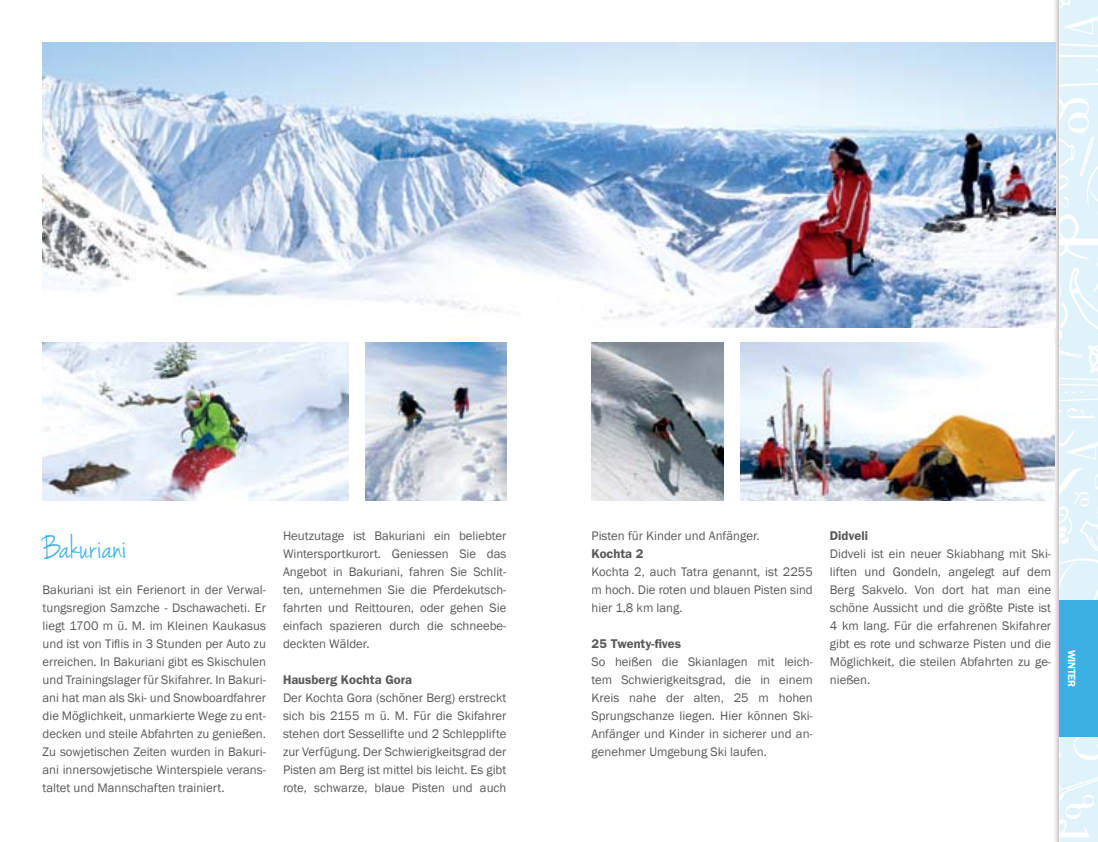
<style>
.page{position:relative;width:1098px;height:842px;background:#fff}
.page>*{position:absolute;margin:0;border:0;box-sizing:border-box;transform-origin:0 0}
.t1{font:36px "Jenna Sue";color:#3cafe4}
.t2{font:12.75px/18px "Franklin Gothic";color:#58595b;text-align:justify}
.t3{font:600 12.75px "Franklin Gothic";color:#58595b}
.t4{font:600 10.5px "Franklin Gothic";letter-spacing:-.015em;color:#fff}
</style>
<div class="page">
<div style="left:1051px;top:0;width:46px;height:842px;background:#000;opacity:.5"></div>
<svg style="left:1059px;top:0;width:38px;height:842px"></svg>
<img style="left:740px;top:342px;width:313px;height:159px">
<img style="left:591px;top:342px;width:132px;height:159px">
<img style="left:366px;top:342px;width:140px;height:159px">
<img style="left:43px;top:342px;width:306px;height:159px">
<img style="left:43px;top:43px;width:1011px;height:284px">
<div style="left:1059px;top:600px;width:38px;height:136px;background:#3cafe4"></div>
<h1 class="t1" style="left:43px;top:527px;width:85px">Bakuriani</h1>
<p class="t2" style="left:43px;top:581px;width:225px">Bakuriani ist ein Ferienort in der Verwal&shy;tungsregion Samzche - Dschawacheti. Er liegt 1700 m ü. M. im Kleinen Kaukasus und ist von Tiflis in 3 Stunden per Auto zu erreichen. In Bakuriani gibt es Skischulen und Trainingslager für Skifahrer. In Bakuri&shy;ani hat man als Ski- und Snowboardfahrer die Möglichkeit, unmarkierte Wege zu ent&shy;decken und steile Abfahrten zu genießen.<br>Zu sowjetischen Zeiten wurden in Bakuri&shy;ani innersowjetische Winterspiele verans&shy;taltet und Mannschaften trainiert.</p>
<p class="t2" style="left:283px;top:527px;width:225px">Heutzutage ist Bakuriani ein beliebter Wintersportkurort. Geniessen Sie das Angebot in Bakuriani, fahren Sie Schlit&shy;ten, unternehmen Sie die Pferdekutsch&shy;fahrten und Reittouren, oder gehen Sie einfach spazieren durch die schneebe&shy;deckten Wälder.</p>
<p class="t3" style="left:283px;top:672px;width:130px">Hausberg Kochta Gora</p>
<p class="t2" style="left:283px;top:689px;width:225px">Der Kochta Gora (schöner Berg) erstreckt sich bis 2155 m ü. M. Für die Skifahrer stehen dort Sessellifte und 2 Schlepplifte zur Verfügung. Der Schwierigkeitsgrad der Pisten am Berg ist mittel bis leicht. Es gibt rote, schwarze, blaue Pisten und auch</p>
<p class="t2" style="left:591px;top:527px;width:169px">Pisten für Kinder und Anfänger.</p>
<p class="t3" style="left:591px;top:546px;width:54px">Kochta 2</p>
<p class="t2" style="left:591px;top:563px;width:223px">Kochta 2, auch Tatra genannt, ist 2255 m hoch. Die roten und blauen Pisten sind hier 1,8 km lang.</p>
<p class="t3" style="left:591px;top:636px;width:91px">25 Twenty-fives</p>
<p class="t2" style="left:591px;top:653px;width:223px">So heißen die Skianlagen mit leich&shy;tem Schwierigkeitsgrad, die in einem Kreis nahe der alten, 25 m hohen Sprungschanze liegen. Hier können Ski-Anfänger und Kinder in sicherer und an&shy;genehmer Umgebung Ski laufen.</p>
<p class="t3" style="left:829px;top:528px;width:40px">Didveli</p>
<p class="t2" style="left:829px;top:545px;width:223px">Didveli ist ein neuer Skiabhang mit Ski&shy;liften und Gondeln, angelegt auf dem Berg Sakvelo. Von dort hat man eine schöne Aussicht und die größte Piste ist 4 km lang. Für die erfahrenen Skifahrer gibt es rote und schwarze Pisten und die Möglichkeit, die steilen Abfahrten zu ge&shy;nießen.</p>
<p class="t4" style="left:1077px;top:650px;width:39px;rotate:90deg">WINTER</p>
</div>
